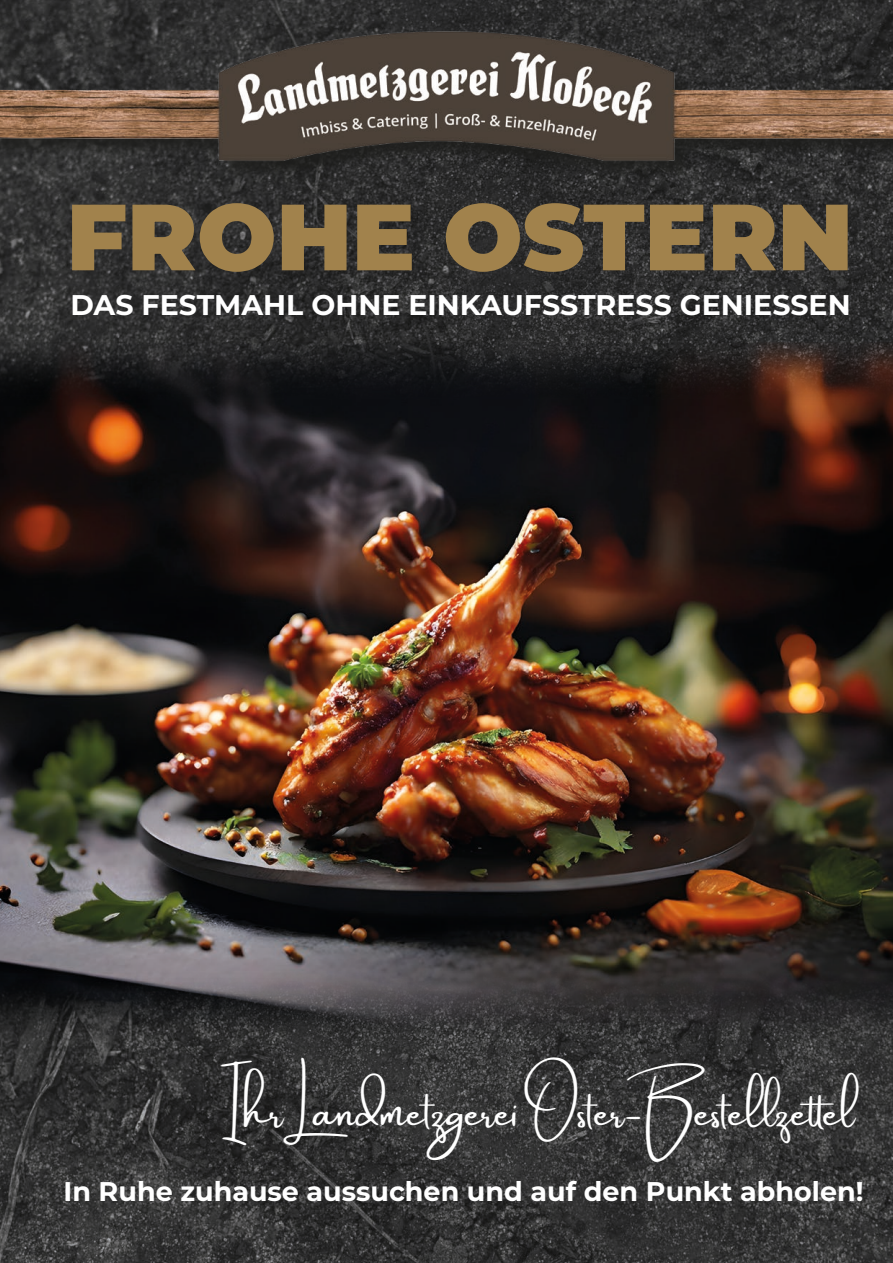
<style>
.page{position:relative;width:893px;height:1263px;background:#fff}
.page>*{position:absolute;margin:0;border:0;box-sizing:border-box;transform-origin:0 0}
.t1{font:900 93.75px "Montserrat";color:#a1824c}
.t2{font:41.7px "Amsterdam Two ttf";color:#fff}
.t3{font:700 28.5px "Montserrat";color:#fff}
.t4{font:700 27px "Montserrat";color:#fff}
</style>
<div class="page">
<img style="left:0;top:0;width:893px;height:1263px">
<img style="left:0;top:327px;width:893px;height:719px">
<div style="left:0;top:34px;width:893px;height:144px;background:#1d1d1b;opacity:.75"></div>
<img style="left:0;top:28px;width:893px;height:138px">
<p class="t1" style="left:67px;top:167px;width:788px">FROHE OSTERN</p>
<p class="t3" style="left:70px;top:284px;width:782px">DAS FESTMAHL OHNE EINKAUFSSTRESS GENIESSEN</p>
<p class="t2" style="left:221px;top:1089px;width:635px">Ihr Landmetzgerei Oster-Bestellzettel</p>
<p class="t4" style="left:63px;top:1171px;width:801px">In Ruhe zuhause aussuchen und auf den Punkt abholen!</p>
</div>
